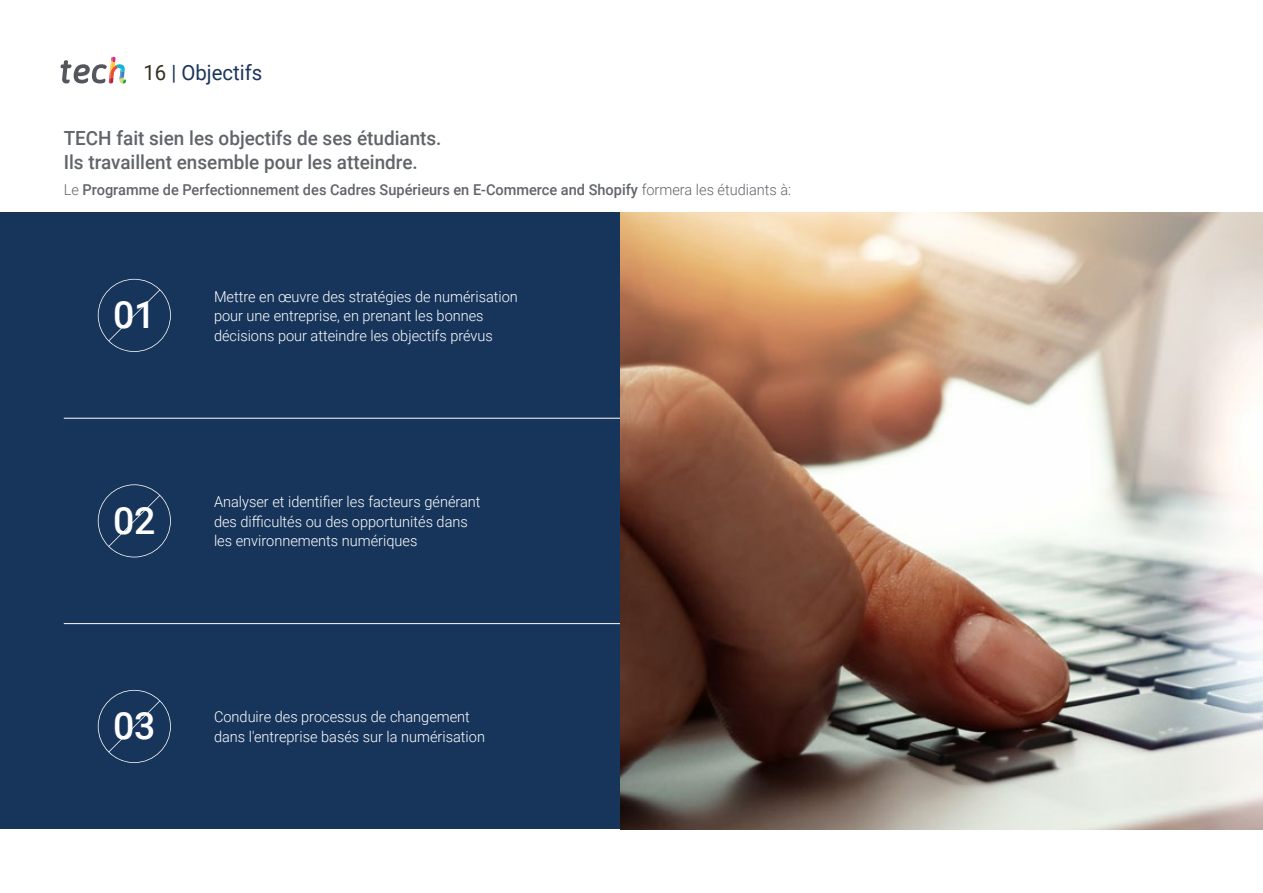
<style>
.page{position:relative;width:1263px;height:893px;background:#fff}
.page>*{position:absolute;margin:0;border:0;box-sizing:border-box;transform-origin:0 0}
.t1{font:500 37.5px "Roboto";color:#fff}
.t2{font:21px "Roboto";color:#1a355c}
.t3{font:500 19.5px/23.5px "Roboto";color:#61646a}
.t4{font:300 15px/19.5px "Roboto";color:#fff}
.t5{font:500 15px "Roboto";color:#61646a}
.s1{color:#312e20}
.s2{font-weight:300}
</style>
<div class="page">
<svg style="left:61px;top:57px;width:65px;height:27px"></svg>
<div style="left:0;top:213px;width:621px;height:616px;background:#17355b"></div>
<svg style="left:98px;top:279px;width:73px;height:73px"></svg>
<svg style="left:98px;top:690px;width:73px;height:73px"></svg>
<svg style="left:98px;top:484px;width:73px;height:73px"></svg>
<hr style="left:64px;top:418px;width:1199px;height:1px;background:#fff">
<hr style="left:64px;top:623px;width:1199px;height:1px;background:#fff">
<img style="left:621px;top:213px;width:642px;height:616px">
<h2 class="t2" style="left:144px;top:57px;width:120px"><span class="s1">16</span> | Objectifs</h2>
<h3 class="t3" style="left:64px;top:126px;width:379px">TECH fait sien les objectifs de ses étudiants.<br>Ils travaillent ensemble pour les atteindre.</h3>
<p class="t5" style="left:64px;top:179px;width:729px"><span class="s2">Le</span> Programme de Perfectionnement des Cadres Supérieurs en E-Commerce and Shopify <span class="s2">formera les étudiants à:</span></p>
<h1 class="t1" style="left:113px;top:288px;width:44px">01</h1>
<p class="t4" style="left:214px;top:286px;width:305px">Mettre en œuvre des stratégies de numérisation pour une entreprise, en prenant les bonnes décisions pour atteindre les objectifs prévus</p>
<h1 class="t1" style="left:113px;top:494px;width:44px">02</h1>
<p class="t4" style="left:214px;top:491px;width:268px">Analyser et identifier les facteurs générant des difficultés ou des opportunités dans les environnements numériques</p>
<h1 class="t1" style="left:113px;top:699px;width:44px">03</h1>
<p class="t4" style="left:214px;top:707px;width:272px">Conduire des processus de changement dans l'entreprise basés sur la numérisation</p>
</div>
